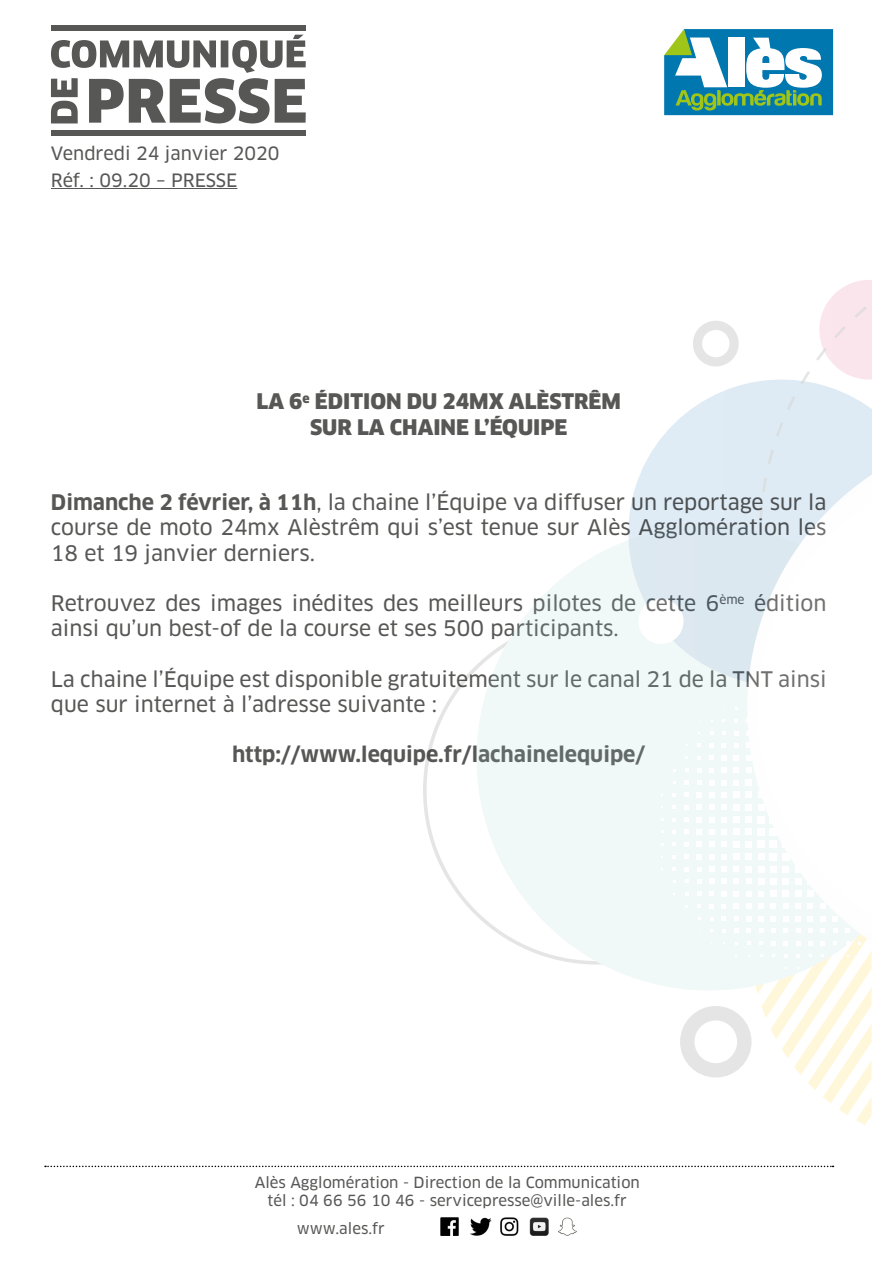
<style>
.page{position:relative;width:893px;height:1263px;background:#fff}
.page>*{position:absolute;margin:0;border:0;box-sizing:border-box;transform-origin:0 0}
.t1{font:21px/25.2px "Clan OT News";color:#575756}
.t2{font:900 21px/25.2px "Clan OT";color:#575756;text-align:center}
.t3{font:700 21px "Clan OT";color:#575756}
.t4{font:18px/27px "Clan OT News";color:#575756}
.t5{font:15px/18px "Clan OT News";color:#575756;text-align:center}
.s1{font-family:"Clan OT";font-weight:700}
</style>
<div class="page">
<img style="left:440px;top:1217px;width:137px;height:19px">
<svg style="left:51px;top:35px;width:255px;height:88px"></svg>
<div style="left:51px;top:25px;width:255px;height:6px;background:#575756"></div>
<div style="left:51px;top:131px;width:255px;height:5px;background:#575756"></div>
<hr style="left:51px;top:188px;width:186px;height:1px;background:#575756">
<svg style="left:45px;top:1166px;width:786px;height:1px"></svg>
<svg style="left:664px;top:29px;width:169px;height:86px"></svg>
<svg style="left:717px;top:38px;width:105px;height:68px"></svg>
<svg style="left:477px;top:541px;width:281px;height:449px;fill:#f1f8f8"></svg>
<svg style="left:734px;top:719px;width:4px;height:3px"></svg>
<svg style="left:710px;top:731px;width:3px;height:4px"></svg>
<svg style="left:722px;top:731px;width:4px;height:4px"></svg>
<svg style="left:734px;top:731px;width:4px;height:4px"></svg>
<svg style="left:709px;top:743px;width:5px;height:4px"></svg>
<svg style="left:722px;top:743px;width:4px;height:5px"></svg>
<svg style="left:734px;top:743px;width:5px;height:5px"></svg>
<svg style="left:697px;top:756px;width:4px;height:4px"></svg>
<svg style="left:709px;top:755px;width:5px;height:5px"></svg>
<svg style="left:721px;top:755px;width:5px;height:5px"></svg>
<svg style="left:734px;top:755px;width:5px;height:5px"></svg>
<svg style="left:685px;top:768px;width:4px;height:4px"></svg>
<svg style="left:697px;top:768px;width:4px;height:4px"></svg>
<svg style="left:709px;top:768px;width:5px;height:5px"></svg>
<svg style="left:721px;top:767px;width:6px;height:6px"></svg>
<svg style="left:733px;top:767px;width:6px;height:6px"></svg>
<svg style="left:685px;top:780px;width:4px;height:4px"></svg>
<svg style="left:697px;top:780px;width:5px;height:5px"></svg>
<svg style="left:709px;top:780px;width:5px;height:5px"></svg>
<svg style="left:721px;top:780px;width:6px;height:5px"></svg>
<svg style="left:733px;top:779px;width:6px;height:6px"></svg>
<svg style="left:685px;top:793px;width:4px;height:4px"></svg>
<svg style="left:697px;top:792px;width:5px;height:5px"></svg>
<svg style="left:709px;top:792px;width:5px;height:5px"></svg>
<svg style="left:721px;top:792px;width:6px;height:6px"></svg>
<svg style="left:733px;top:792px;width:6px;height:6px"></svg>
<div style="left:745px;top:792px;width:7px;height:6px;background:#fff"></div>
<svg style="left:673px;top:805px;width:3px;height:4px"></svg>
<svg style="left:684px;top:805px;width:5px;height:4px"></svg>
<svg style="left:697px;top:805px;width:5px;height:5px"></svg>
<svg style="left:709px;top:804px;width:5px;height:6px"></svg>
<svg style="left:721px;top:804px;width:6px;height:6px"></svg>
<svg style="left:733px;top:804px;width:6px;height:6px"></svg>
<div style="left:745px;top:804px;width:7px;height:6px;background:#fff"></div>
<svg style="left:684px;top:817px;width:5px;height:5px"></svg>
<svg style="left:697px;top:817px;width:5px;height:5px"></svg>
<svg style="left:709px;top:817px;width:5px;height:5px"></svg>
<svg style="left:721px;top:817px;width:6px;height:5px"></svg>
<div style="left:733px;top:816px;width:6px;height:7px;background:#fff"></div>
<div style="left:745px;top:816px;width:7px;height:7px;background:#fff"></div>
<svg style="left:673px;top:830px;width:3px;height:4px"></svg>
<svg style="left:684px;top:830px;width:5px;height:4px"></svg>
<svg style="left:697px;top:829px;width:5px;height:5px"></svg>
<svg style="left:709px;top:829px;width:5px;height:6px"></svg>
<svg style="left:721px;top:829px;width:6px;height:6px"></svg>
<svg style="left:733px;top:829px;width:6px;height:6px"></svg>
<div style="left:745px;top:828px;width:7px;height:7px;background:#fff"></div>
<svg style="left:673px;top:842px;width:3px;height:4px"></svg>
<svg style="left:684px;top:842px;width:5px;height:5px"></svg>
<svg style="left:697px;top:842px;width:5px;height:5px"></svg>
<svg style="left:709px;top:841px;width:5px;height:6px"></svg>
<svg style="left:721px;top:841px;width:6px;height:6px"></svg>
<svg style="left:733px;top:841px;width:6px;height:6px"></svg>
<div style="left:745px;top:841px;width:7px;height:7px;background:#fff"></div>
<svg style="left:685px;top:854px;width:4px;height:5px"></svg>
<svg style="left:697px;top:854px;width:5px;height:5px"></svg>
<svg style="left:709px;top:854px;width:5px;height:5px"></svg>
<svg style="left:721px;top:854px;width:6px;height:5px"></svg>
<svg style="left:733px;top:854px;width:6px;height:6px"></svg>
<div style="left:745px;top:853px;width:7px;height:7px;background:#fff"></div>
<svg style="left:685px;top:867px;width:4px;height:4px"></svg>
<svg style="left:697px;top:866px;width:5px;height:5px"></svg>
<svg style="left:709px;top:866px;width:5px;height:6px"></svg>
<svg style="left:721px;top:866px;width:6px;height:6px"></svg>
<svg style="left:733px;top:866px;width:6px;height:6px"></svg>
<div style="left:745px;top:866px;width:7px;height:6px;background:#fff"></div>
<svg style="left:685px;top:879px;width:4px;height:4px"></svg>
<svg style="left:697px;top:879px;width:4px;height:5px"></svg>
<svg style="left:709px;top:879px;width:5px;height:5px"></svg>
<svg style="left:721px;top:879px;width:6px;height:5px"></svg>
<svg style="left:733px;top:878px;width:6px;height:6px"></svg>
<svg style="left:697px;top:892px;width:4px;height:4px"></svg>
<svg style="left:709px;top:891px;width:5px;height:5px"></svg>
<svg style="left:721px;top:891px;width:5px;height:5px"></svg>
<svg style="left:733px;top:891px;width:6px;height:5px"></svg>
<svg style="left:697px;top:904px;width:4px;height:4px"></svg>
<svg style="left:709px;top:904px;width:5px;height:4px"></svg>
<svg style="left:721px;top:904px;width:5px;height:4px"></svg>
<svg style="left:734px;top:903px;width:5px;height:6px"></svg>
<svg style="left:722px;top:916px;width:4px;height:5px"></svg>
<svg style="left:734px;top:916px;width:5px;height:5px"></svg>
<svg style="left:722px;top:929px;width:4px;height:3px"></svg>
<svg style="left:734px;top:929px;width:4px;height:4px"></svg>
<svg style="left:758px;top:989px;width:114px;height:136px"></svg>
<svg style="left:628px;top:380px;width:244px;height:306px"></svg>
<svg style="left:819px;top:280px;width:53px;height:100px"></svg>
<div style="left:680px;top:1006px;width:71px;height:71px;border:14px solid #575756;border-radius:50%"></div>
<div style="left:693px;top:321px;width:46px;height:45px;border:9px solid #575756;border-radius:50%"></div>
<svg style="left:747px;top:427px;width:125px;height:562px"></svg>
<div style="left:638px;top:599px;width:46px;height:45px;background:#fff;border-radius:50%"></div>
<p class="t4" style="left:51px;top:140px;width:230px">Vendredi 24 janvier 2020<br>Réf. : 09.20 – PRESSE</p>
<p class="t2" style="left:257px;top:389px;width:366px">LA 6<sup>e</sup> ÉDITION DU 24MX ALÈSTRÊM<br>SUR LA CHAINE L’ÉQUIPE</p>
<p class="t1" style="left:51px;top:490px;width:777px;text-align:justify"><span class="s1">Dimanche 2 février, à 11h</span>, la chaine l’Équipe va diffuser un reportage sur la course de moto 24mx Alèstrêm qui s’est tenue sur Alès Agglomération les 18 et 19 janvier derniers.</p>
<p class="t1" style="left:51px;top:591px;width:777px">Retrouvez des images inédites des meilleurs pilotes de cette 6<sup>ème</sup> édition ainsi qu’un best-of de la course et ses 500 participants.</p>
<p class="t1" style="left:51px;top:666px;width:777px">La chaine l’Équipe est disponible gratuitement sur le canal 21 de la TNT ainsi que sur internet à l’adresse suivante :</p>
<p class="t3" style="left:232px;top:742px;width:414px">http://www.lequipe.fr/lachainelequipe/</p>
<p class="t5" style="left:255px;top:1173px;width:387px">Alès Agglomération - Direction de la Communication tél : 04 66 56 10 46 - servicepresse@ville-ales.fr</p>
<p class="t5" style="left:297px;top:1219px;width:89px">www.ales.fr</p>
</div>
